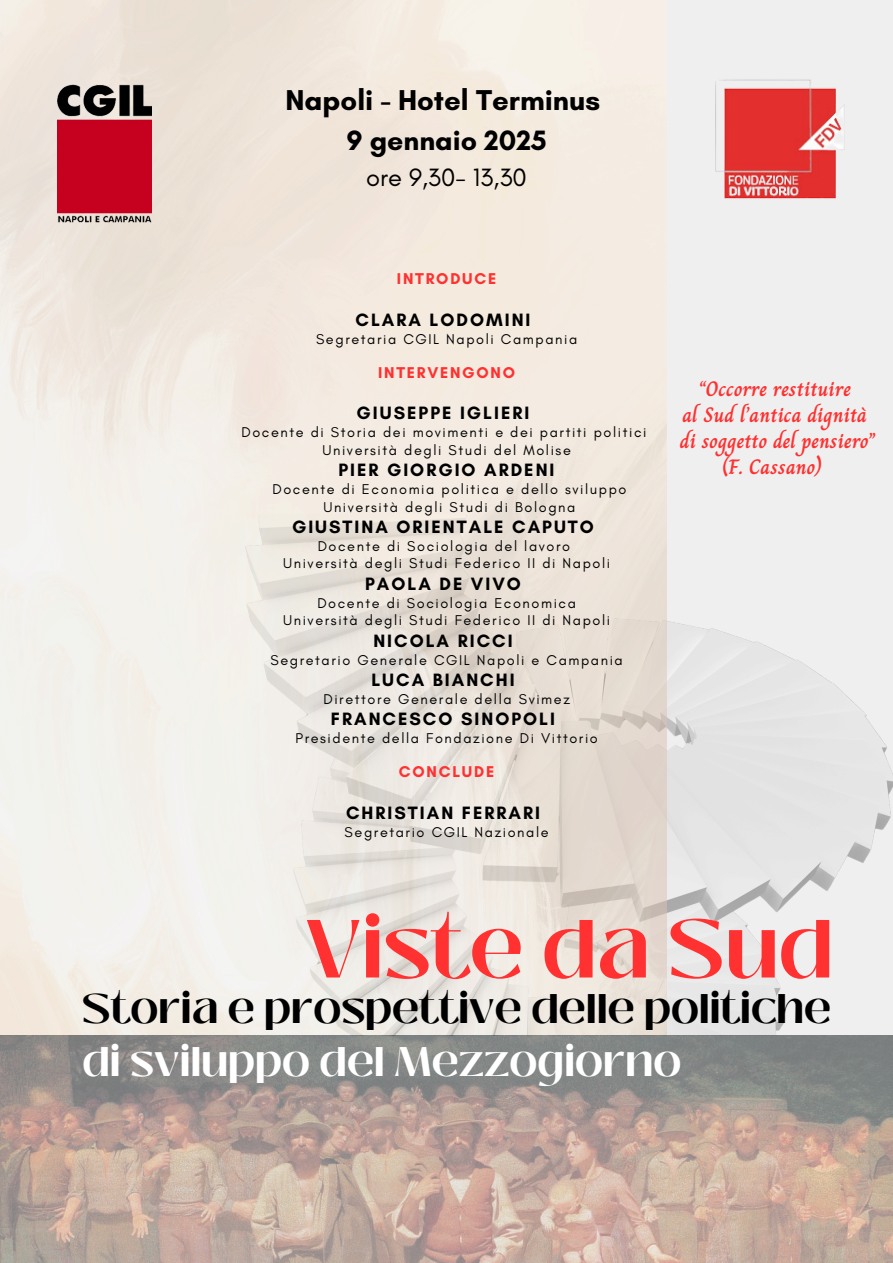
<style>
.page{position:relative;width:893px;height:1263px;background:#efefef}
.page>*{position:absolute;margin:0;border:0;box-sizing:border-box;transform-origin:0 0}
.t1{font:700 81.97px "Black Mango";color:#ff3131}
.t2{font:700 41.25px/52.3px "Black Mango";color:#000}
.t3{font:700 29.25px "Glacial Indifference";color:#000}
.t4{font:700 28.5px "Glacial Indifference";color:#000}
.t5{font:25.5px "Glacial Indifference";color:#000}
.t6{font:700 21px/25.9px "Charm";color:#ff3131;text-align:center}
.t7{font:700 18.23px "Glacial Indifference";letter-spacing:.11em;color:#000}
.t8{font:700 15.98px "Glacial Indifference";letter-spacing:.11em;color:#ff3131}
.t9{font:14.48px "Glacial Indifference";letter-spacing:.11em;color:#000}
.s1{color:#fff}
</style>
<div class="page">
<img style="left:667px;top:621px;width:226px;height:414px">
<img style="left:0;top:0;width:667px;height:1036px">
<img style="left:57px;top:85px;width:94px;height:139px">
<img style="left:715px;top:79px;width:130px;height:120px">
<img style="left:0;top:1036px;width:893px;height:227px">
<p class="t3" style="left:285px;top:83px;width:316px">Napoli - Hotel Terminus</p>
<h6 class="t4" style="left:346px;top:123px;width:202px">9 gennaio 2025</h6>
<h6 class="t5" style="left:366px;top:162px;width:162px">ore 9,30- 13,30</h6>
<p class="t8" style="left:397px;top:269px;width:101px">INTRODUCE</p>
<p class="t7" style="left:355px;top:309px;width:176px">CLARA LODOMINI</p>
<p class="t9" style="left:316px;top:330px;width:263px">Segretaria CGIL Napoli Campania</p>
<h3 class="t8" style="left:378px;top:362px;width:138px">INTERVENGONO</h3>
<h4 class="t7" style="left:357px;top:402px;width:174px">GIUSEPPE IGLIERI</h4>
<h6 class="t9" style="left:241px;top:424px;width:406px">Docente di Storia dei movimenti e dei partiti politici</h6>
<p class="t9" style="left:322px;top:441px;width:250px">Università degli Studi del Molise</p>
<p class="t7" style="left:338px;top:459px;width:217px">PIER GIORGIO ARDENI</p>
<h6 class="t9" style="left:272px;top:480px;width:355px">Docente di Economia politica e dello sviluppo</h6>
<p class="t9" style="left:323px;top:498px;width:254px">Università degli Studi di Bologna</p>
<p class="t7" style="left:292px;top:516px;width:303px">GIUSTINA ORIENTALE CAPUTO</p>
<p class="t9" style="left:318px;top:537px;width:254px">Docente di Sociologia del lavoro</p>
<p class="t9" style="left:283px;top:555px;width:328px">Università degli Studi Federico II di Napoli</p>
<p class="t7" style="left:365px;top:572px;width:157px">PAOLA DE VIVO</p>
<p class="t9" style="left:317px;top:594px;width:260px">Docente di Sociologia Economica</p>
<p class="t9" style="left:283px;top:611px;width:328px">Università degli Studi Federico II di Napoli</p>
<p class="t7" style="left:373px;top:629px;width:141px">NICOLA RICCI</p>
<p class="t9" style="left:270px;top:651px;width:354px">Segretario Generale CGIL Napoli e Campania</p>
<p class="t7" style="left:371px;top:669px;width:145px">LUCA BIANCHI</p>
<p class="t9" style="left:323px;top:690px;width:248px">Direttore Generale della Svimez</p>
<p class="t7" style="left:331px;top:708px;width:226px">FRANCESCO SINOPOLI</p>
<p class="t9" style="left:295px;top:730px;width:304px">Presidente della Fondazione Di Vittorio</p>
<p class="t8" style="left:399px;top:762px;width:97px">CONCLUDE</p>
<p class="t7" style="left:346px;top:801px;width:195px">CHRISTIAN FERRARI</p>
<p class="t9" style="left:345px;top:823px;width:206px">Segretario CGIL Nazionale</p>
<p class="t6" style="left:680px;top:376px;width:197px">“Occorre restituire<br>al Sud l’antica dignità di soggetto del pensiero” (F. Cassano)</p>
<p class="t1" style="left:304px;top:887px;width:530px">Viste da Sud</p>
<p class="t2" style="left:82px;top:983px;width:750px">Storia e prospettive delle politiche <span class="s1">di sviluppo del Mezzogiorno</span></p>
</div>
